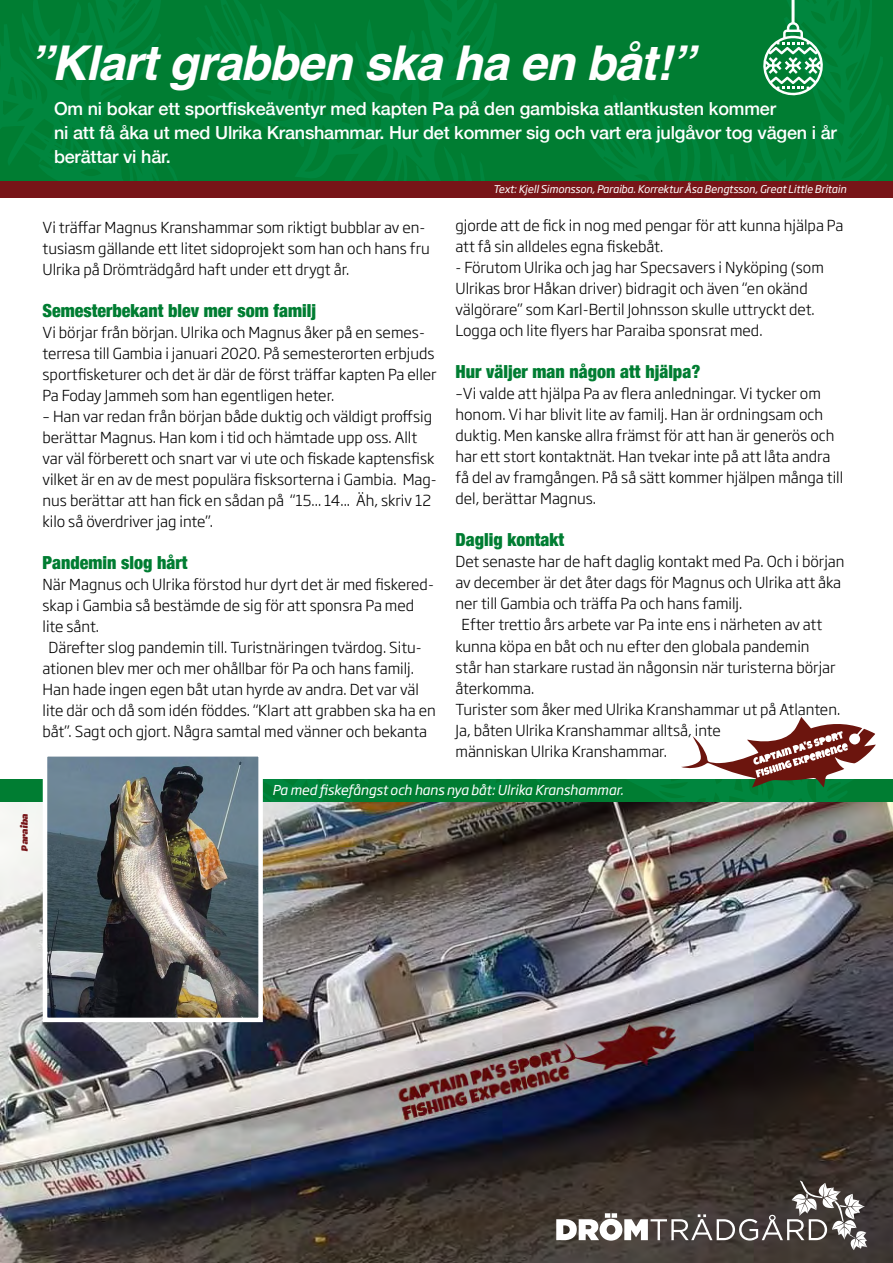
<style>
.page{position:relative;width:893px;height:1263px;background:#fff}
.page>*{position:absolute;margin:0;border:0;box-sizing:border-box;transform-origin:0 0}
.t1{font:italic 700 48px "Helvetica";letter-spacing:-.02em;color:#fff}
.t2{font:500 18px/24px "Helvetica Neue";letter-spacing:-.01em;color:#fff}
.t3{font:900 condensed 18px "Helvetica Neue";color:#007d32}
.t4{font:300 15px/21px "Soho Gothic Pro";color:#000}
.t5{font:italic 13.5px "Soho Gothic Pro";letter-spacing:-.01em;color:#fff}
.t6{font:italic 10.5px "Soho Gothic Pro";letter-spacing:-.01em;color:#fff}
.t7{font:italic 900 9px "Ayr Blufy";color:#771519}
</style>
<div class="page">
<div style="left:0;top:0;width:893px;height:802px;background:#007d32"></div>
<svg style="left:588px;top:778px;width:302px;height:24px;background:#02833a"></svg>
<svg style="left:325px;top:778px;width:324px;height:15px;background:#118640"></svg>
<svg style="left:588px;top:0;width:302px;height:181px;background:#007f34"></svg>
<div style="left:163px;top:99px;width:33px;height:82px;background:#007d32"></div>
<svg style="left:196px;top:0;width:301px;height:181px;background:#008036"></svg>
<div style="left:0;top:0;width:163px;height:181px;background:#008137"></div>
<div style="left:0;top:197px;width:893px;height:581px;background:#fff"></div>
<img style="left:0;top:802px;width:893px;height:461px">
<svg style="left:556px;top:1180px;width:311px;height:70px;background:#615a56"></svg>
<img style="left:48px;top:757px;width:210px;height:260px">
<div style="left:43px;top:752px;width:220px;height:270px;border:4px solid #fff"></div>
<svg style="left:681px;top:717px;width:195px;height:71px"></svg>
<div style="left:0;top:181px;width:893px;height:17px;background:#781518"></div>
<svg style="left:759px;top:22px;width:68px;height:77px"></svg>
<hr style="left:791px;top:0;width:3px;height:23px;background:#fff">
<h1 class="t1" style="left:29px;top:23px;width:667px">”Klart grabben ska ha en båt!”</h1>
<p class="t2" style="left:54px;top:95px;width:784px">Om ni bokar ett sportfiskeäventyr med kapten Pa på den gambiska atlantkusten kommer<br>ni att få åka ut med Ulrika Kranshammar. Hur det kommer sig och vart era julgåvor tog vägen i år berättar vi här.</p>
<p class="t4" style="left:43px;top:216px;width:389px">Vi träffar Magnus Kranshammar som riktigt bubblar av en&shy;tusiasm gällande ett litet sidoprojekt som han och hans fru<br>Ulrika på Drömträdgård haft under ett drygt år.</p>
<p class="t3" style="left:43px;top:295px;width:275px">Semesterbekant blev mer som familj</p>
<p class="t4" style="left:43px;top:321px;width:396px">Vi börjar från början. Ulrika och Magnus åker på en semes&shy;terresa till Gambia i januari 2020. På semesterorten erbjuds sportfisketurer och det är där de först träffar kapten Pa eller Pa Foday Jammeh som han egentligen heter.</p>
<p class="t4" style="left:43px;top:405px;width:396px">– Han var redan från början både duktig och väldigt proffsig berättar Magnus. Han kom i tid och hämtade upp oss. Allt var väl förberett och snart var vi ute och fiskade kaptensfisk vilket är en av de mest populära fisksorterna i Gambia. Mag&shy;nus berättar att han fick en sådan på “15... 14... Äh, skriv 12 kilo så överdriver jag inte”.</p>
<p class="t3" style="left:43px;top:547px;width:147px">Pandemin slog hårt</p>
<p class="t4" style="left:43px;top:573px;width:393px">När Magnus och Ulrika förstod hur dyrt det är med fiskered-</p>
<p class="t4" style="left:43px;top:594px;width:373px">skap i Gambia så bestämde de sig för att sponsra Pa med</p>
<p class="t4" style="left:43px;top:615px;width:58px">lite sånt.</p>
<p class="t4" style="left:49px;top:636px;width:375px">Därefter slog pandemin till. Turistnäringen tvärdog. Situ-</p>
<p class="t4" style="left:43px;top:657px;width:373px">ationen blev mer och mer ohållbar för Pa och hans familj.</p>
<p class="t4" style="left:43px;top:678px;width:378px">Han hade ingen egen båt utan hyrde av andra. Det var väl</p>
<p class="t4" style="left:43px;top:699px;width:395px">lite där och då som idén föddes. “Klart att grabben ska ha en</p>
<p class="t4" style="left:43px;top:720px;width:386px">båt”. Sagt och gjort. Några samtal med vänner och bekanta</p>
<p class="t6" style="left:493px;top:181px;width:355px">Text: Kjell Simonsson, Paraiba. Korrektur Åsa Bengtsson, Great Little Britain</p>
<p class="t4" style="left:455px;top:214px;width:389px">gjorde att de fick in nog med pengar för att kunna hjälpa Pa att få sin alldeles egna fiskebåt.</p>
<p class="t4" style="left:455px;top:256px;width:370px">- Förutom Ulrika och jag har Specsavers i Nyköping (som Ulrikas bror Håkan driver) bidragit och även “en okänd välgörare” som Karl-Bertil Johnsson skulle uttryckt det.<br>Logga och lite flyers har Paraiba sponsrat med.</p>
<p class="t3" style="left:455px;top:357px;width:246px">Hur väljer man någon att hjälpa?</p>
<p class="t4" style="left:455px;top:382px;width:389px">–Vi valde att hjälpa Pa av flera anledningar. Vi tycker om honom. Vi har blivit lite av familj. Han är ordningsam och duktig. Men kanske allra främst för att han är generös och har ett stort kontaktnät. Han tvekar inte på att låta andra få del av framgången. På så sätt kommer hjälpen många till del, berättar Magnus.</p>
<p class="t3" style="left:455px;top:525px;width:110px">Daglig kontakt</p>
<p class="t4" style="left:455px;top:550px;width:391px">Det senaste har de haft daglig kontakt med Pa. Och i början</p>
<p class="t4" style="left:455px;top:571px;width:387px">av december är det åter dags för Magnus och Ulrika att åka</p>
<p class="t4" style="left:455px;top:592px;width:288px">ner till Gambia och träffa Pa och hans familj.</p>
<p class="t4" style="left:461px;top:613px;width:362px">Efter trettio års arbete var Pa inte ens i närheten av att</p>
<p class="t4" style="left:455px;top:634px;width:356px">kunna köpa en båt och nu efter den globala pandemin</p>
<p class="t4" style="left:455px;top:655px;width:382px">står han starkare rustad än någonsin när turisterna börjar</p>
<p class="t4" style="left:455px;top:676px;width:80px">återkomma.</p>
<p class="t4" style="left:455px;top:697px;width:386px">Turister som åker med Ulrika Kranshammar ut på Atlanten.</p>
<p class="t4" style="left:455px;top:718px;width:267px">Ja, båten Ulrika Kranshammar alltså, inte</p>
<p class="t4" style="left:455px;top:739px;width:213px">människan Ulrika Kranshammar.</p>
<p class="t7" style="left:19px;top:850px;width:39px;rotate:-90deg">Paraiba</p>
<p class="t5" style="left:272px;top:779px;width:353px">Pa med fiskefångst och hans nya båt: Ulrika Kranshammar.</p>
</div>
